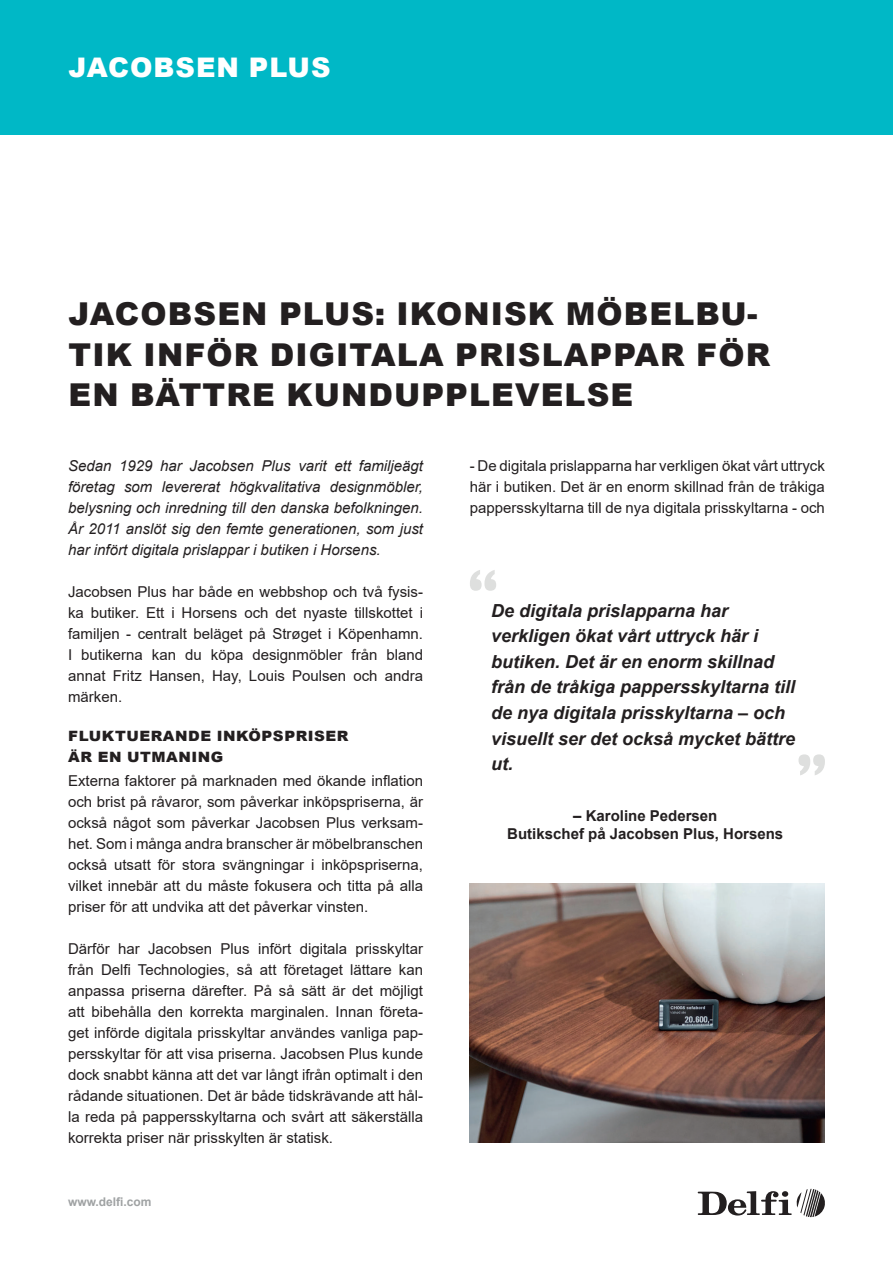
<style>
.page{position:relative;width:893px;height:1263px;background:#fff}
.page>*{position:absolute;margin:0;border:0;box-sizing:border-box;transform-origin:0 0}
.t1{font:900 31.5px/40.5px "Arial";letter-spacing:.035em;color:#231f20}
.t2{font:900 27px "Arial";letter-spacing:.035em;color:#fff}
.t3{font:italic 700 18px/25.5px "Arial";color:#231f20}
.t4{font:15px/21px "Arial";color:#231f20;text-align:justify}
.t5{font:italic 15px/21px "Arial";color:#231f20;text-align:justify}
.t6{font:700 15px/18px "Arial";color:#231f20;text-align:center}
.t7{font:900 14.25px/21px "Arial";letter-spacing:.035em;color:#231f20;scale:1.06 1}
.t8{font:700 12px "Arial";color:#9fa2a3}
</style>
<div class="page">
<svg style="left:698px;top:1189px;width:127px;height:28px"></svg>
<div style="left:0;top:0;width:893px;height:135px;background:#00b8c6"></div>
<img style="left:470px;top:884px;width:355px;height:259px">
<svg style="left:470px;top:570px;width:26px;height:21px"></svg>
<svg style="left:798px;top:754px;width:27px;height:21px"></svg>
<h2 class="t2" style="left:69px;top:52px;width:264px">JACOBSEN PLUS</h2>
<h1 class="t1" style="left:69px;top:294px;width:703px">JACOBSEN PLUS: IKONISK MÖBELBU-<br>TIK INFÖR DIGITALA PRISLAPPAR FÖR<br>EN BÄTTRE KUNDUPPLEVELSE</h1>
<p class="t5" style="left:68px;top:456px;width:357px">Sedan 1929 har Jacobsen Plus varit ett familjeägt företag som levererat högkvalitativa designmöbler, belysning och inredning till den danska befolkningen.<br>År 2011 anslöt sig den femte generationen, som just har infört digitala prislappar i butiken i Horsens.</p>
<p class="t4" style="left:68px;top:582px;width:357px">Jacobsen Plus har både en webbshop och två fysis&shy;ka butiker. Ett i Horsens och det nyaste tillskottet i familjen - centralt beläget på Strøget i Köpenhamn.<br>I butikerna kan du köpa designmöbler från bland annat Fritz Hansen, Hay, Louis Poulsen och andra märken.</p>
<p class="t7" style="left:68px;top:726px;width:266px">FLUKTUERANDE INKÖPSPRISER<br>ÄR EN UTMANING</p>
<p class="t4" style="left:68px;top:770px;width:357px">Externa faktorer på marknaden med ökande inflation och brist på råvaror, som påverkar inköpspriserna, är också något som påverkar Jacobsen Plus verksam&shy;het. Som i många andra branscher är möbelbranschen också utsatt för stora svängningar i inköpspriserna, vilket innebär att du måste fokusera och titta på alla priser för att undvika att det påverkar vinsten.</p>
<p class="t4" style="left:68px;top:939px;width:357px">Därför har Jacobsen Plus infört digitala prisskyltar från Delfi Technologies, så att företaget lättare kan anpassa priserna därefter. På så sätt är det möjligt att bibehålla den korrekta marginalen. Innan företa&shy;get införde digitala prisskyltar användes vanliga pap&shy;persskyltar för att visa priserna. Jacobsen Plus kunde dock snabbt känna att det var långt ifrån optimalt i den rådande situationen. Det är både tidskrävande att hål&shy;la reda på pappersskyltarna och svårt att säkerställa korrekta priser när prisskylten är statisk.</p>
<p class="t8" style="left:68px;top:1193px;width:85px">www.delfi.com</p>
<p class="t4" style="left:470px;top:456px;width:357px">- De digitala prislapparna har verkligen ökat vårt uttryck här i butiken. Det är en enorm skillnad från de tråkiga pappersskyltarna till de nya digitala prisskyltarna - och</p>
<p class="t3" style="left:491px;top:599px;width:306px">De digitala prislapparna har verkligen ökat vårt uttryck här i butiken. Det är en enorm skillnad från de tråkiga pappersskyltarna till de nya digitala prisskyltarna – och visuellt ser det också mycket bättre ut.</p>
<p class="t6" style="left:507px;top:808px;width:277px">– Karoline Pedersen<br>Butikschef på Jacobsen Plus, Horsens</p>
</div>
